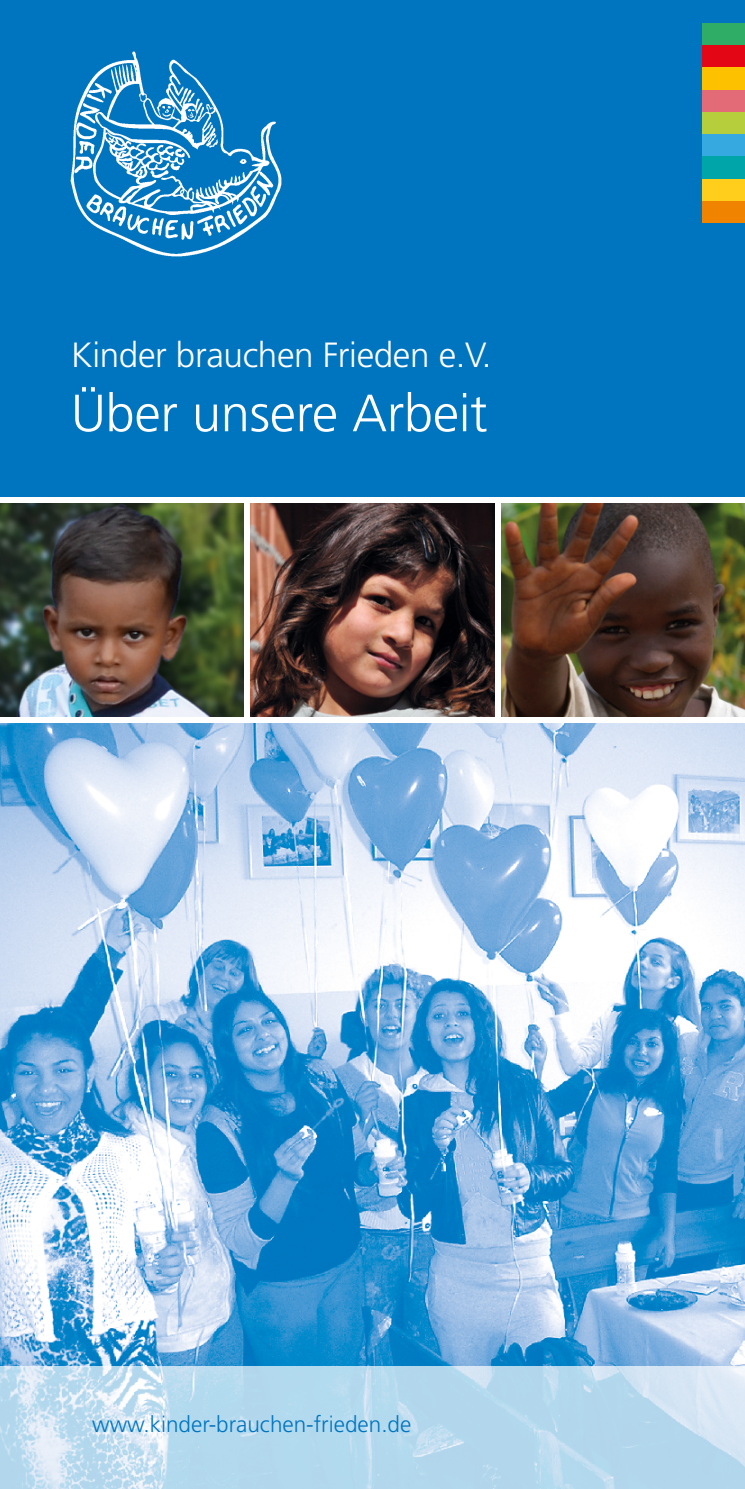
<style>
.page{position:relative;width:745px;height:1489px;background:#fff}
.page>*{position:absolute;margin:0;border:0;box-sizing:border-box;transform-origin:0 0}
.t1{font:300 52.25px "Frutiger LT Std";letter-spacing:-.005em;color:#fff}
.t2{font:300 35px "Frutiger LT Std";letter-spacing:-.01em;color:#fff}
.t3{font:300 22.5px "Frutiger LT Std";color:#0075bf}
</style>
<div class="page">
<img style="left:501px;top:503px;width:243px;height:213px">
<img style="left:250px;top:503px;width:244px;height:213px">
<img style="left:0;top:503px;width:243px;height:213px">
<div style="left:0;top:0;width:744px;height:496px;background:#0075bf"></div>
<img style="left:0;top:723px;width:744px;height:643px">
<div style="left:702px;top:200px;width:42px;height:23px;background:#f08300"></div>
<div style="left:702px;top:178px;width:42px;height:22px;background:#ffcd1c"></div>
<div style="left:702px;top:156px;width:42px;height:22px;background:#00a5a9"></div>
<div style="left:702px;top:134px;width:42px;height:22px;background:#36a9e1"></div>
<div style="left:702px;top:111px;width:42px;height:23px;background:#b6ce3b"></div>
<div style="left:702px;top:89px;width:42px;height:22px;background:#e36b78"></div>
<div style="left:702px;top:67px;width:42px;height:22px;background:#fdc100"></div>
<div style="left:702px;top:45px;width:42px;height:22px;background:#e30615"></div>
<div style="left:702px;top:22px;width:42px;height:23px;background:#2fac66"></div>
<svg style="left:0;top:1366px;width:744px;height:122px;background:#bbdbef"></svg>
<img style="left:71px;top:52px;width:210px;height:204px">
<h2 class="t2" style="left:71px;top:335px;width:421px">Kinder brauchen Frieden e.V.</h2>
<h1 class="t1" style="left:71px;top:383px;width:418px">Über unsere Arbeit</h1>
<p class="t3" style="left:92px;top:1411px;width:320px">www.kinder-brauchen-frieden.de</p>
</div>
